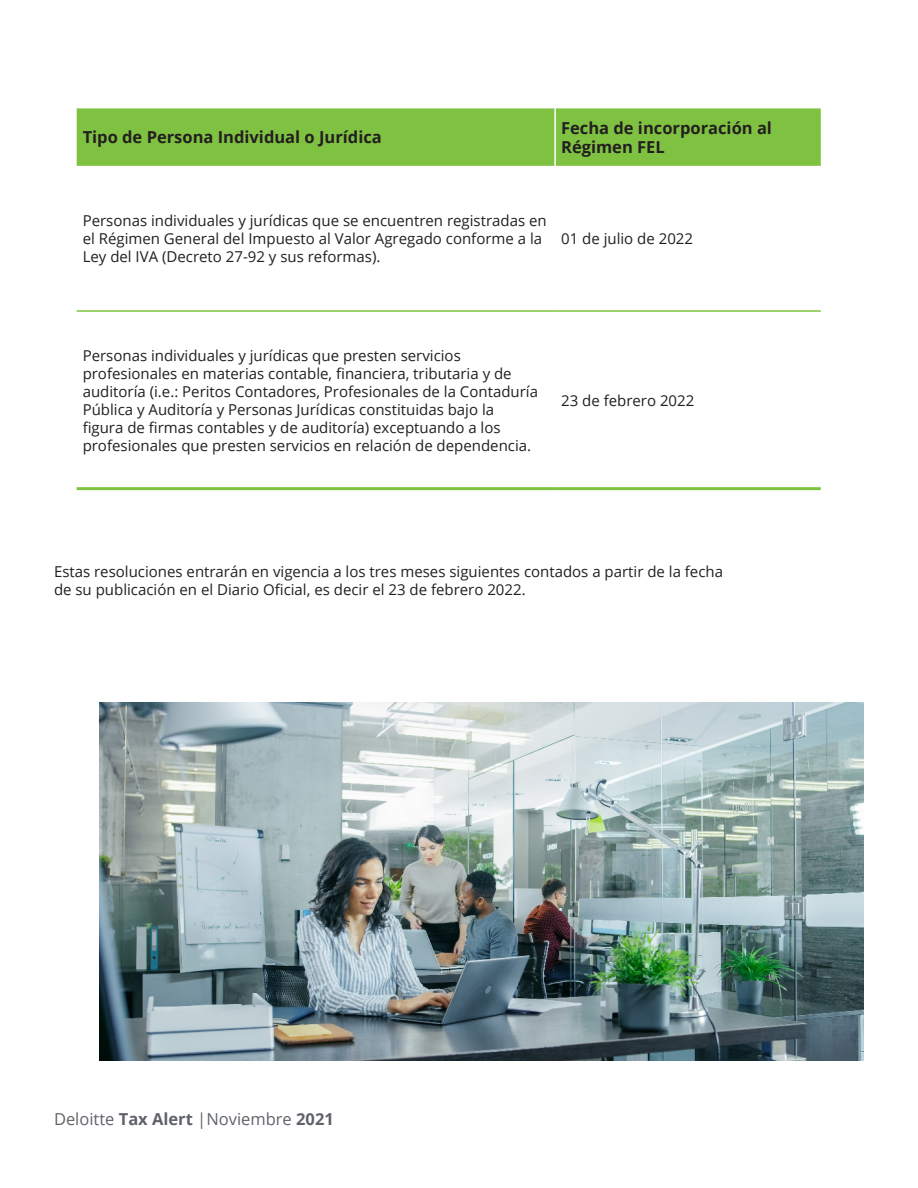
<style>
.page{position:relative;width:918px;height:1188px;background:#fff}
.page>*{position:absolute;margin:0;border:0;box-sizing:border-box;transform-origin:0 0}
.t1{font:700 16.5px "Open Sans";color:#231f20}
.t2{font:16.5px "Open Sans";color:#5f6369}
.t3{font:15px/18px "Open Sans";color:#231f20}
.s1{font-weight:700}
</style>
<div class="page">
<div style="left:77px;top:108px;width:744px;height:58px;background:#7fc241"></div>
<hr style="left:554px;top:108px;width:2px;height:58px;background:#fff">
<hr style="left:77px;top:310px;width:478px;height:2px;background:#7fc241">
<hr style="left:555px;top:310px;width:266px;height:2px;background:#7fc241">
<hr style="left:77px;top:487px;width:478px;height:3px;background:#7fc241">
<hr style="left:555px;top:487px;width:266px;height:3px;background:#7fc241">
<img style="left:99px;top:702px;width:765px;height:359px">
<p class="t1" style="left:83px;top:126px;width:301px">Tipo de Persona Individual o Jurídica</p>
<p class="t1" style="left:561px;top:116px;width:212px">Fecha de incorporación al</p>
<p class="t1" style="left:561px;top:136px;width:105px">Régimen FEL</p>
<p class="t3" style="left:83px;top:211px;width:466px">Personas individuales y jurídicas que se encuentren registradas en el Régimen General del Impuesto al Valor Agregado conforme a la<br>Ley del IVA (Decreto 27-92 y sus reformas).</p>
<p class="t3" style="left:561px;top:229px;width:133px">01 de julio de 2022</p>
<p class="t3" style="left:83px;top:346px;width:457px">Personas individuales y jurídicas que presten servicios profesionales en materias contable, financiera, tributaria y de auditoría (i.e.: Peritos Contadores, Profesionales de la Contaduría Pública y Auditoría y Personas Jurídicas constituidas bajo la figura de firmas contables y de auditoría) exceptuando a los profesionales que presten servicios en relación de dependencia.</p>
<p class="t3" style="left:561px;top:391px;width:135px">23 de febrero 2022</p>
<p class="t3" style="left:54px;top:562px;width:671px">Estas resoluciones entrarán en vigencia a los tres meses siguientes contados a partir de la fecha de su publicación en el Diario Oficial, es decir el 23 de febrero 2022.</p>
<p class="t2" style="left:54px;top:1108px;width:281px">Deloitte <span class="s1">Tax Alert</span> |Noviembre <span class="s1">2021</span></p>
</div>
